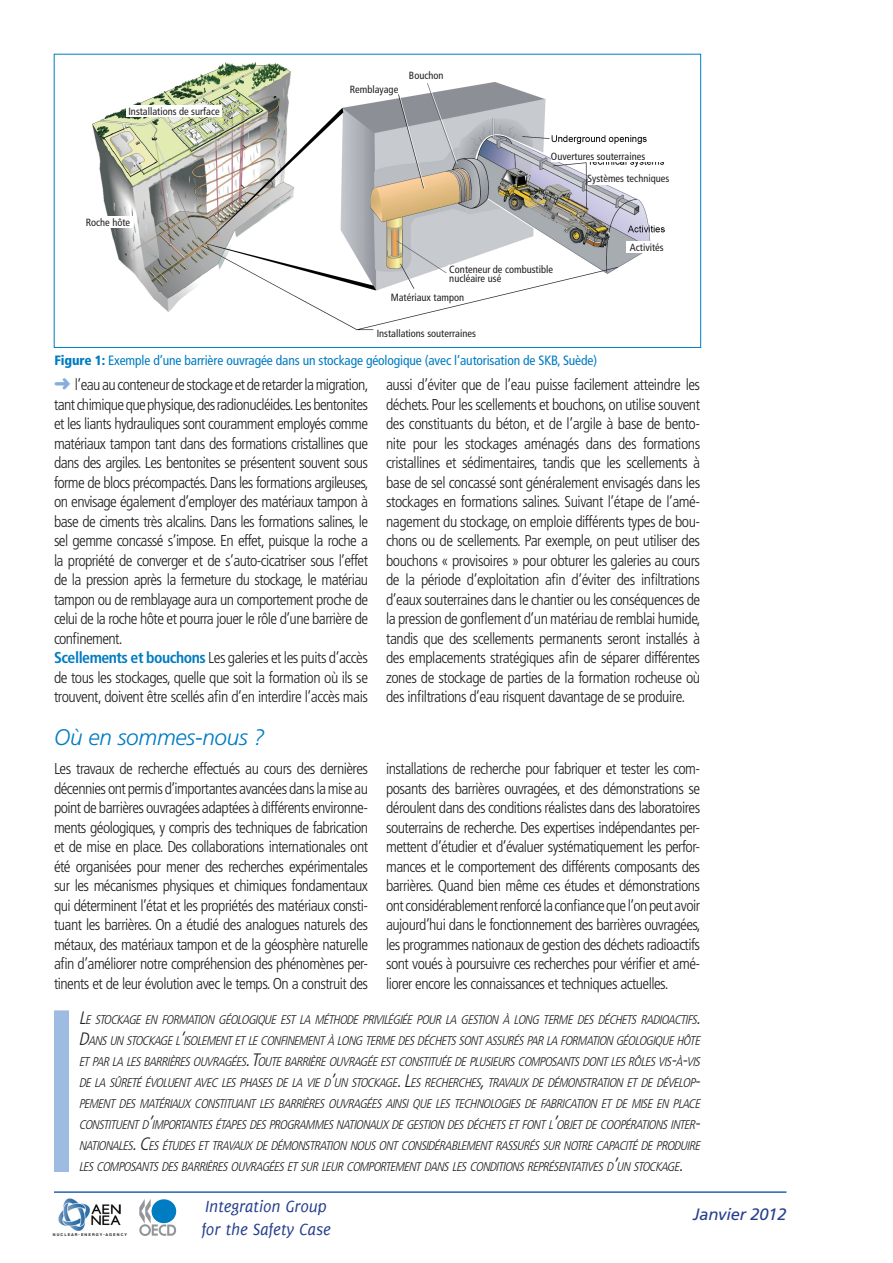
<style>
.page{position:relative;width:893px;height:1263px;background:#fff}
.page>*{position:absolute;margin:0;border:0;box-sizing:border-box;transform-origin:0 0}
.t1{font:italic 300 22.5px "Frutiger";letter-spacing:-.01em;color:#007cc2}
.t2{font:italic 17.7px/22.8px "Delicious";letter-spacing:-.01em;color:#253f8e}
.t3{font:italic 16.5px "Frutiger";letter-spacing:-.01em;color:#253f8e}
.t4{font:300 condensed 15.75px/19.5px "Frutiger";letter-spacing:-.04em;color:#231f20;text-align:justify}
.t5{font:condensed 13.5px "Frutiger";letter-spacing:-.01em;color:#007cc2}
.t6{font:italic 300 condensed 12.6px/21px "Frutiger";color:#231f20}
.t7{font:condensed 10.5px/22.4px "Frutiger";color:#231f20}
.t8{font:700 3.75px "Helvetica";color:#231f20}
.s1{font-weight:900}
.s2{font-weight:700;color:#007cc2}
.s3{font-size:18px}
</style>
<div class="page">
<hr style="left:54px;top:1191px;width:732px;height:2px;background:#2864b0">
<div style="left:54px;top:1010px;width:15px;height:162px;background:#9ebce2"></div>
<img style="left:59px;top:1199px;width:61px;height:31px">
<svg style="left:139px;top:1199px;width:37px;height:37px"></svg>
<div style="left:152px;top:1199px;width:24px;height:24px;background:#007cc2;border-radius:50%"></div>
<img style="left:92px;top:62px;width:573px;height:269px">
<div style="left:126px;top:105px;width:96px;height:12px;background:#fff"></div>
<div style="left:83px;top:216px;width:50px;height:12px;background:#fff"></div>
<div style="left:338px;top:83px;width:60px;height:12px;background:#fff"></div>
<div style="left:402px;top:69px;width:48px;height:12px;background:#fff"></div>
<div style="left:551px;top:150px;width:145px;height:12px;background:#fff"></div>
<div style="left:587px;top:173px;width:95px;height:11px;background:#fff"></div>
<div style="left:626px;top:241px;width:41px;height:12px;background:#fff"></div>
<svg style="left:448px;top:265px;width:108px;height:21px"></svg>
<div style="left:391px;top:291px;width:76px;height:11px;background:#fff"></div>
<div style="left:377px;top:326px;width:138px;height:13px;background:#fff"></div>
<p class="t7" style="left:128px;top:100px;width:93px">Installations de surface</p>
<p class="t7" style="left:86px;top:211px;width:46px">Roche hôte</p>
<p class="t7" style="left:350px;top:78px;width:50px">Remblayage</p>
<p class="t7" style="left:409px;top:64px;width:36px">Bouchon</p>
<p class="t7" style="left:587px;top:145px;width:83px;text-indent:-37px">Ouvertures souterraines<br>Systèmes techniques</p>
<p class="t7" style="left:630px;top:236px;width:35px">Activités</p>
<p class="t7" style="left:449px;top:264px;width:105px;line-height:9px">Conteneur de combustible nucléaire usé</p>
<p class="t7" style="left:391px;top:286px;width:75px">Matériaux tampon</p>
<p class="t7" style="left:377px;top:322px;width:101px">Installations souterraines</p>
<p class="t5" style="left:55px;top:352px;width:544px"><span class="s1">Figure 1:</span> Exemple d’une barrière ouvragée dans un stockage géologique (avec l’autorisation de SKB, Suède)</p>
<p class="t4" style="left:54px;top:375px;width:316px;text-align:left;text-indent:21px">l’eau au conteneur de stockage et de retarder la migration, tant chimique que physique, des radionucléides. Les bentonites et les liants hydrauliques sont couramment employés comme matériaux tampon tant dans des formations cristallines que dans des argiles. Les bentonites se présentent souvent sous forme de blocs précompactés. Dans les formations argileuses, on envisage également d’employer des matériaux tampon à base de ciments très alcalins. Dans les formations salines, le sel gemme concassé s’impose. En effet, puisque la roche a la propriété de converger et de s’auto-cicatriser sous l’effet de la pression après la fermeture du stockage, le matériau tampon ou de remblayage aura un comportement proche de celui de la roche hôte et pourra jouer le rôle d’une barrière de confinement.<br><span class="s2">Scellements et bouchons</span> Les galeries et les puits d’accès de tous les stockages, quelle que soit la formation où ils se trouvent, doivent être scellés afin d’en interdire l’accès mais</p>
<p class="t4" style="left:386px;top:375px;width:316px">aussi d’éviter que de l’eau puisse facilement atteindre les déchets. Pour les scellements et bouchons, on utilise souvent des constituants du béton, et de l’argile à base de bento&shy;nite pour les stockages aménagés dans des formations cristallines et sédimentaires, tandis que les scellements à base de sel concassé sont généralement envisagés dans les stockages en formations salines. Suivant l’étape de l’amé&shy;nagement du stockage, on emploie différents types de bou&shy;chons ou de scellements. Par exemple, on peut utiliser des bouchons « provisoires » pour obturer les galeries au cours de la période d’exploitation afin d’éviter des infiltrations d’eaux souterraines dans le chantier ou les conséquences de la pression de gonflement d’un matériau de remblai humide, tandis que des scellements permanents seront installés à des emplacements stratégiques afin de séparer différentes zones de stockage de parties de la formation rocheuse où des infiltrations d’eau risquent davantage de se produire.</p>
<h1 class="t1" style="left:54px;top:724px;width:213px">Où en sommes-nous ?</h1>
<p class="t4" style="left:54px;top:759px;width:316px">Les travaux de recherche effectués au cours des dernières décennies ont permis d’importantes avancées dans la mise au point de barrières ouvragées adaptées à différents environne&shy;ments géologiques, y compris des techniques de fabrication et de mise en place. Des collaborations internationales ont été organisées pour mener des recherches expérimentales sur les mécanismes physiques et chimiques fondamentaux qui déterminent l’état et les propriétés des matériaux consti&shy;tuant les barrières. On a étudié des analogues naturels des métaux, des matériaux tampon et de la géosphère naturelle afin d’améliorer notre compréhension des phénomènes per&shy;tinents et de leur évolution avec le temps. On a construit des</p>
<p class="t4" style="left:386px;top:759px;width:316px">installations de recherche pour fabriquer et tester les com&shy;posants des barrières ouvragées, et des démonstrations se déroulent dans des conditions réalistes dans des laboratoires souterrains de recherche. Des expertises indépendantes per&shy;mettent d’étudier et d’évaluer systématiquement les perfor&shy;mances et le comportement des différents composants des barrières. Quand bien même ces études et démonstrations ont considérablement renforcé la confiance que l’on peut avoir aujourd’hui dans le fonctionnement des barrières ouvragées, les programmes nationaux de gestion des déchets radioactifs sont voués à poursuivre ces recherches pour vérifier et amé&shy;liorer encore les connaissances et techniques actuelles.</p>
<p class="t6" style="left:79px;top:1009px;width:628px"><span class="s3">L</span>E STOCKAGE EN FORMATION GÉOLOGIQUE EST LA MÉTHODE PRIVILÉGIÉE POUR LA GESTION À LONG TERME DES DÉCHETS RADIOACTIFS<span class="s3">.<br>D</span>ANS UN STOCKAGE L <span class="s3">’</span>ISOLEMENT ET LE CONFINEMENT À LONG TERME DES DÉCHETS SONT ASSURÉS PAR LA FORMATION GÉOLOGIQUE HÔTE ET PAR LA LES BARRIÈRES OUVRAGÉES<span class="s3">.</span><span class="s3">T</span>OUTE BARRIÈRE OUVRAGÉE EST CONSTITUÉE DE PLUSIEURS COMPOSANTS DONT LES RÔLES VIS<span class="s3">-</span>À<span class="s3">-</span>VIS DE LA SÛRETÉ ÉVOLUENT AVEC LES PHASES DE LA VIE D<span class="s3">’</span>UN STOCKAGE<span class="s3">.</span><span class="s3">L</span>ES RECHERCHES<span class="s3">,</span>TRAVAUX DE DÉMONSTRATION ET DE DÉVELOP<span class="s3">-</span>PEMENT DES MATÉRIAUX CONSTITUANT LES BARRIÈRES OUVRAGÉES AINSI QUE LES TECHNOLOGIES DE FABRICATION ET DE MISE EN PLACE CONSTITUENT D<span class="s3">’</span>IMPORTANTES ÉTAPES DES PROGRAMMES NATIONAUX DE GESTION DES DÉCHETS ET FONT L <span class="s3">’</span>OBJET DE COOPÉRATIONS INTER<span class="s3">-</span>NATIONALES<span class="s3">.</span><span class="s3">C</span>ES ÉTUDES ET TRAVAUX DE DÉMONSTRATION NOUS ONT CONSIDÉRABLEMENT RASSURÉS SUR NOTRE CAPACITÉ DE PRODUIRE LES COMPOSANTS DES BARRIÈRES OUVRAGÉES ET SUR LEUR COMPORTEMENT DANS LES CONDITIONS REPRÉSENTATIVES D<span class="s3">’</span>UN STOCKAGE<span class="s3">.</span></p>
<p class="t8" style="left:53px;top:1231px;width:76px">N U C L E A R • E N E R G Y • A G E N C Y</p>
<p class="t2" style="left:201px;top:1195px;width:131px">Integration Group for the Safety Case</p>
<p class="t3" style="left:693px;top:1204px;width:95px">Janvier 2012</p>
</div>
